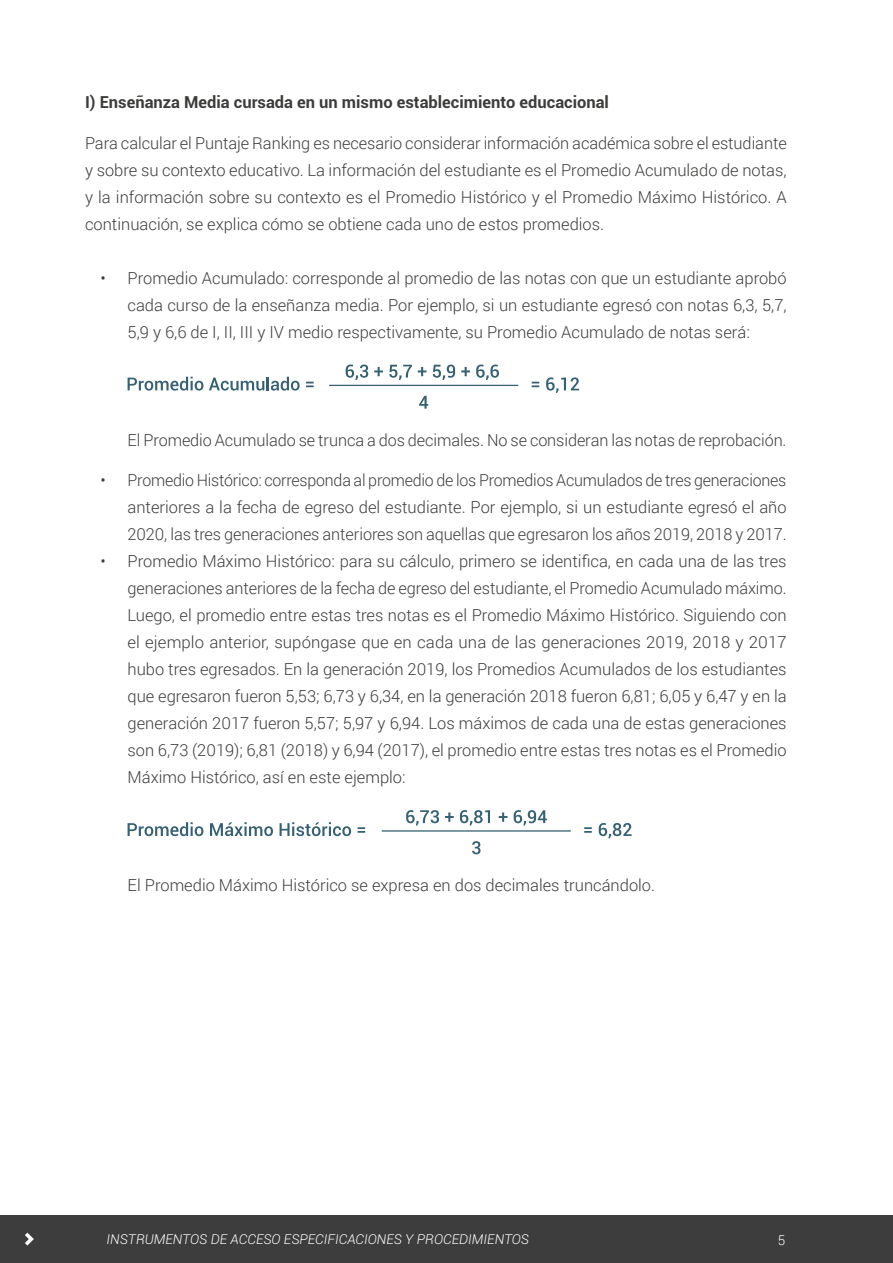
<style>
.page{position:relative;width:893px;height:1263px;background:#fff}
.page>*{position:absolute;margin:0;border:0;box-sizing:border-box;transform-origin:0 0}
.t1{font:300 16.5px/27px "Roboto";color:#3c3c3b;text-align:justify}
.t2{font:700 16.5px "Roboto";color:#3c3c3b}
.t3{font:300 15px "Roboto";color:#3c3c3b}
.t4{font:italic 300 13.5px "Roboto";color:#fff}
.t5{font:300 13.5px "Roboto";color:#fff}
</style>
<div class="page">
<div style="left:0;top:1215px;width:893px;height:48px;background:#3d3d3d"></div>
<svg style="left:25px;top:1232px;width:9px;height:13px"></svg>
<svg style="left:128px;top:377px;width:75px;height:14px"></svg>
<svg style="left:209px;top:377px;width:91px;height:14px"></svg>
<svg style="left:306px;top:382px;width:8px;height:5px"></svg>
<svg style="left:532px;top:382px;width:7px;height:5px"></svg>
<svg style="left:546px;top:377px;width:33px;height:16px"></svg>
<svg style="left:346px;top:365px;width:22px;height:15px"></svg>
<svg style="left:374px;top:367px;width:9px;height:9px"></svg>
<svg style="left:389px;top:365px;width:23px;height:15px"></svg>
<svg style="left:418px;top:367px;width:8px;height:9px"></svg>
<svg style="left:433px;top:364px;width:22px;height:16px"></svg>
<svg style="left:461px;top:367px;width:9px;height:9px"></svg>
<svg style="left:476px;top:365px;width:23px;height:15px"></svg>
<svg style="left:419px;top:396px;width:9px;height:13px"></svg>
<hr style="left:329px;top:385px;width:189px;height:1px;background:#356173">
<svg style="left:128px;top:822px;width:75px;height:14px"></svg>
<svg style="left:210px;top:822px;width:63px;height:14px"></svg>
<svg style="left:280px;top:822px;width:71px;height:14px"></svg>
<svg style="left:358px;top:827px;width:7px;height:6px"></svg>
<svg style="left:584px;top:827px;width:8px;height:6px"></svg>
<svg style="left:599px;top:823px;width:33px;height:15px"></svg>
<svg style="left:406px;top:810px;width:33px;height:15px"></svg>
<svg style="left:445px;top:812px;width:9px;height:10px"></svg>
<svg style="left:460px;top:810px;width:30px;height:15px"></svg>
<svg style="left:499px;top:812px;width:8px;height:10px"></svg>
<svg style="left:514px;top:810px;width:33px;height:15px"></svg>
<svg style="left:472px;top:841px;width:9px;height:13px"></svg>
<hr style="left:382px;top:830px;width:189px;height:1px;background:#356173">
<p class="t2" style="left:85px;top:90px;width:525px">I) Enseñanza Media cursada en un mismo establecimiento educacional</p>
<p class="t1" style="left:85px;top:129px;width:703px">Para calcular el Puntaje Ranking es necesario considerar información académica sobre el estudiante y sobre su contexto educativo. La información del estudiante es el Promedio Acumulado de notas, y la información sobre su contexto es el Promedio Histórico y el Promedio Máximo Histórico. A continuación, se explica cómo se obtiene cada uno de estos promedios.</p>
<p class="t3" style="left:587px;top:187px;width:5px">.</p>
<p class="t1" style="left:128px;top:264px;width:661px;text-indent:-27px">• Promedio Acumulado: corresponde al promedio de las notas con que un estudiante aprobó cada curso de la enseñanza media. Por ejemplo, si un estudiante egresó con notas 6,3, 5,7, 5,9 y 6,6 de I, II, III y IV medio respectivamente, su Promedio Acumulado de notas será:</p>
<p class="t1" style="left:128px;top:426px;width:660px">El Promedio Acumulado se trunca a dos decimales. No se consideran las notas de reprobación.</p>
<p class="t1" style="left:128px;top:466px;width:661px;text-indent:-27px">• Promedio Histórico: corresponda al promedio de los Promedios Acumulados de tres generaciones anteriores a la fecha de egreso del estudiante. Por ejemplo, si un estudiante egresó el año 2020, las tres generaciones anteriores son aquellas que egresaron los años 2019, 2018 y 2017.</p>
<p class="t1" style="left:128px;top:547px;width:661px;text-indent:-27px">• Promedio Máximo Histórico: para su cálculo, primero se identifica, en cada una de las tres generaciones anteriores de la fecha de egreso del estudiante, el Promedio Acumulado máximo.<br>Luego, el promedio entre estas tres notas es el Promedio Máximo Histórico. Siguiendo con el ejemplo anterior, supóngase que en cada una de las generaciones 2019, 2018 y 2017 hubo tres egresados. En la generación 2019, los Promedios Acumulados de los estudiantes que egresaron fueron 5,53; 6,73 y 6,34, en la generación 2018 fueron 6,81; 6,05 y 6,47 y en la generación 2017 fueron 5,57; 5,97 y 6,94. Los máximos de cada una de estas generaciones son 6,73 (2019); 6,81 (2018) y 6,94 (2017), el promedio entre estas tres notas es el Promedio Máximo Histórico, así en este ejemplo:</p>
<p class="t1" style="left:128px;top:871px;width:529px">El Promedio Máximo Histórico se expresa en dos decimales truncándolo.</p>
<p class="t4" style="left:107px;top:1230px;width:424px">INSTRUMENTOS DE ACCESO ESPECIFICACIONES Y PROCEDIMIENTOS</p>
<p class="t5" style="left:778px;top:1231px;width:9px">5</p>
</div>
